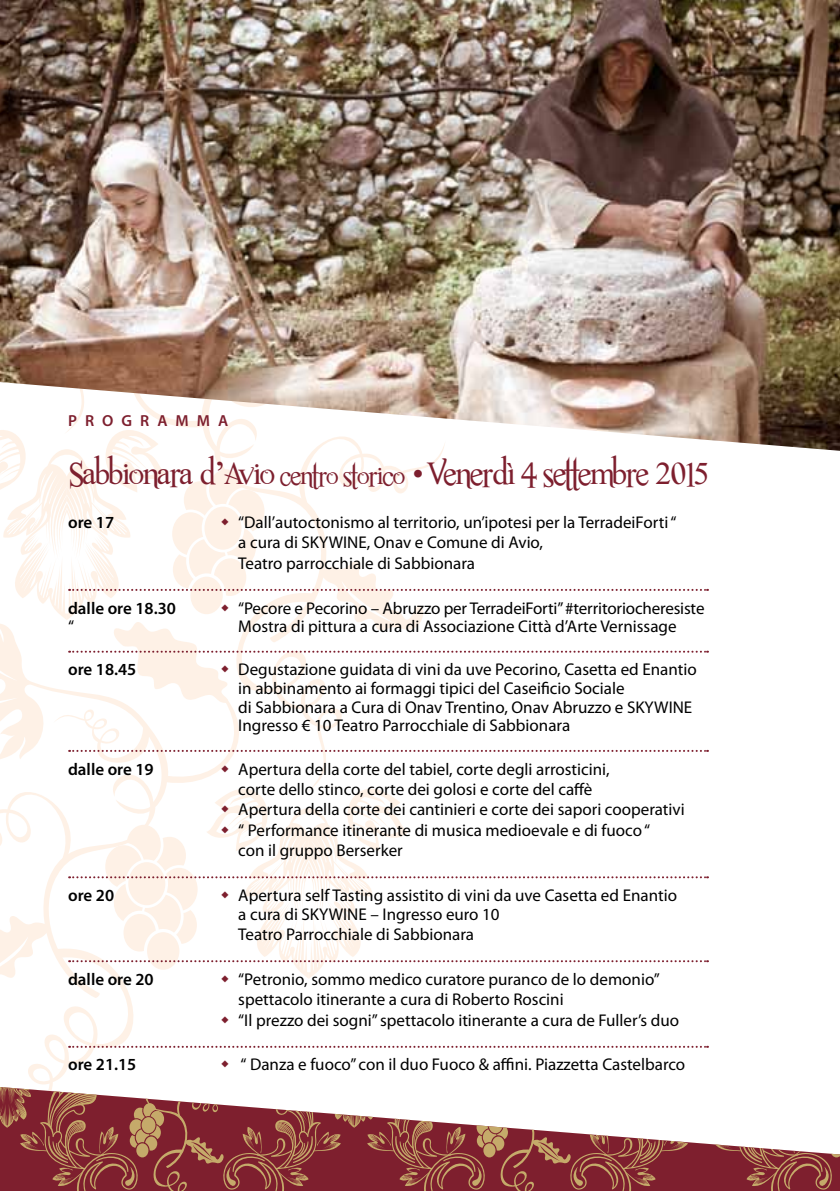
<style>
.page{position:relative;width:840px;height:1191px;background:#fff}
.page>*{position:absolute;margin:0;border:0;box-sizing:border-box;transform-origin:0 0}
.t1{font:32px "Romance Fatal Serif Std";letter-spacing:-.03em;color:#7d1f2e}
.t2{font:17px/20.4px "Myriad Pro";color:#000}
.t3{font:600 17px "Myriad Pro";color:#000}
.t4{font:600 16px "Myriad Pro";letter-spacing:.5em;color:#7d1f2e}
.s1{font-size:26px}
</style>
<div class="page">
<img style="left:0;top:0;width:839px;height:1191px">
<p class="t4" style="left:68px;top:412px;width:161px">PROGRAMMA</p>
<h1 class="t1" style="left:68px;top:455px;width:641px">Sabbionara d’Avio <span class="s1">centro storico</span> •Venerdì 4 settembre 2015</h1>
<p class="t3" style="left:68px;top:513px;width:48px">ore 17</p>
<p class="t2" style="left:238px;top:512px;width:439px">“Dall’autoctonismo al territorio, un’ipotesi per la TerradeiForti “ a cura di SKYWINE, Onav e Comune di Avio,<br>Teatro parrocchiale di Sabbionara</p>
<p class="t3" style="left:68px;top:598px;width:109px">dalle ore 18.30</p>
<p class="t2" style="left:238px;top:598px;width:467px">“Pecore e Pecorino – Abruzzo per TerradeiForti” #territoriocheresiste</p>
<p class="t2" style="left:68px;top:616px;width:8px">“</p>
<p class="t2" style="left:238px;top:616px;width:439px">Mostra di pittura a cura di Associazione Città d’Arte Vernissage</p>
<p class="t3" style="left:68px;top:660px;width:70px">ore 18.45</p>
<p class="t2" style="left:238px;top:660px;width:459px;line-height:18.6px">Degustazione guidata di vini da uve Pecorino, Casetta ed Enantio in abbinamento ai formaggi tipici del Caseificio Sociale<br>di Sabbionara a Cura di Onav Trentino, Onav Abruzzo e SKYWINE Ingresso € 10 Teatro Parrocchiale di Sabbionara</p>
<p class="t3" style="left:68px;top:759px;width:87px">dalle ore 19</p>
<p class="t2" style="left:238px;top:759px;width:447px">Apertura della corte del tabiel, corte degli arrosticini,<br>corte dello stinco, corte dei golosi e corte del caffè<br>Apertura della corte dei cantinieri e corte dei sapori cooperativi “ Performance itinerante di musica medioevale e di fuoco “<br>con il gruppo Berserker</p>
<p class="t3" style="left:68px;top:886px;width:48px">ore 20</p>
<p class="t2" style="left:238px;top:886px;width:440px;line-height:18.8px">Apertura self Tasting assistito di vini da uve Casetta ed Enantio a cura di SKYWINE – Ingresso euro 10</p>
<p class="t2" style="left:238px;top:924px;width:237px">Teatro Parrocchiale di Sabbionara</p>
<p class="t3" style="left:68px;top:969px;width:87px">dalle ore 20</p>
<p class="t2" style="left:238px;top:969px;width:442px">“Petronio, sommo medico curatore puranco de lo demonio” spettacolo itinerante a cura di Roberto Roscini<br>“Il prezzo dei sogni” spettacolo itinerante a cura de Fuller’s duo</p>
<p class="t3" style="left:68px;top:1055px;width:70px">ore 21.15</p>
<p class="t2" style="left:240px;top:1055px;width:446px">“ Danza e fuoco” con il duo Fuoco &amp; affini. Piazzetta Castelbarco</p>
</div>
